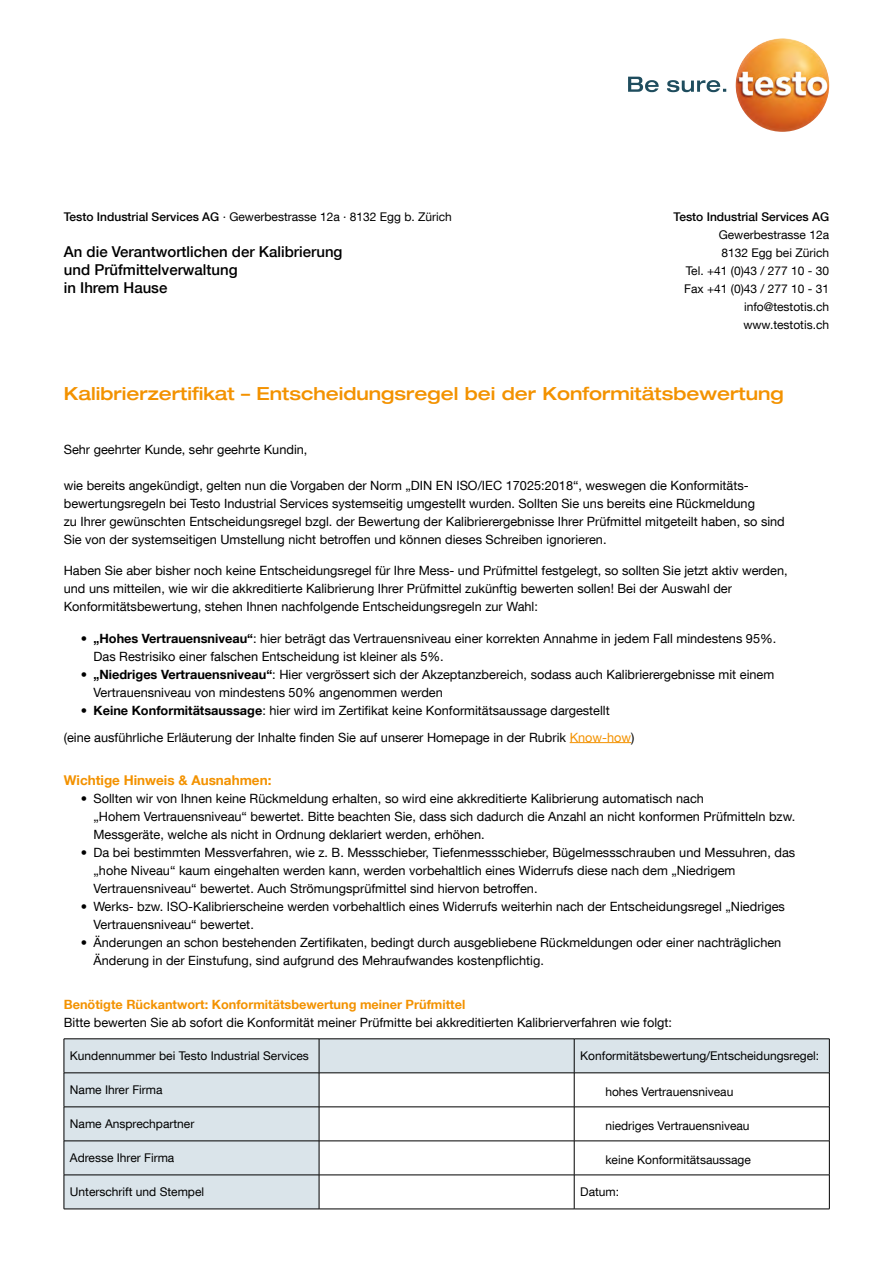
<style>
.page{position:relative;width:893px;height:1263px;background:#fff}
.page>*{position:absolute;margin:0;border:0;box-sizing:border-box;transform-origin:0 0}
.t1{font:500 expanded 18px "Helvetica Neue LT Com";color:#f39200}
.t2{font:500 15px/18px "Helvetica Neue LT Com";color:#000}
.t3{font:700 13.5px "Helvetica Neue LT Com";color:#f39200}
.t4{font:12.75px/18px "Helvetica Neue LT Com";color:#000}
.t5{font:700 12.75px "Helvetica Neue LT Com";color:#f39200}
.t6{font:12px/18px "Helvetica Neue LT Com";color:#000;text-align:right}
.t7{font:500 12px "Helvetica Neue LT Com";color:#000}
.s1{font-weight:500}
.s2{font-weight:700}
.s3{color:#f39200}
</style>
<div class="page">
<svg style="left:628px;top:77px;width:98px;height:15px"></svg>
<img style="left:736px;top:38px;width:93px;height:94px;border-radius:47px">
<hr style="left:570px;top:742px;width:61px;height:1px;background:#f39200">
<svg style="left:65px;top:1039px;width:764px;height:170px"></svg>
<hr style="left:319px;top:1038px;width:255px;height:1px;background:#000">
<hr style="left:574px;top:1038px;width:255px;height:1px;background:#000">
<hr style="left:574px;top:1039px;width:1px;height:34px;background:#000">
<hr style="left:829px;top:1039px;width:1px;height:34px;background:#000">
<hr style="left:319px;top:1072px;width:255px;height:1px;background:#000">
<hr style="left:574px;top:1072px;width:255px;height:1px;background:#000">
<hr style="left:574px;top:1073px;width:1px;height:34px;background:#000">
<hr style="left:829px;top:1073px;width:1px;height:34px;background:#000">
<hr style="left:319px;top:1106px;width:255px;height:1px;background:#000">
<hr style="left:574px;top:1106px;width:255px;height:1px;background:#000">
<hr style="left:574px;top:1107px;width:1px;height:34px;background:#000">
<hr style="left:829px;top:1107px;width:1px;height:34px;background:#000">
<hr style="left:319px;top:1140px;width:255px;height:1px;background:#000">
<hr style="left:574px;top:1140px;width:255px;height:1px;background:#000">
<hr style="left:574px;top:1141px;width:1px;height:34px;background:#000">
<hr style="left:829px;top:1141px;width:1px;height:34px;background:#000">
<hr style="left:319px;top:1175px;width:255px;height:1px;background:#000">
<hr style="left:574px;top:1175px;width:255px;height:1px;background:#000">
<hr style="left:574px;top:1175px;width:1px;height:34px;background:#000">
<hr style="left:829px;top:1175px;width:1px;height:34px;background:#000">
<hr style="left:319px;top:1209px;width:255px;height:1px;background:#000">
<hr style="left:574px;top:1209px;width:255px;height:1px;background:#000">
<hr style="left:64px;top:1038px;width:255px;height:1px;background:#000">
<hr style="left:64px;top:1039px;width:1px;height:34px;background:#000">
<hr style="left:319px;top:1039px;width:1px;height:34px;background:#000">
<hr style="left:64px;top:1072px;width:255px;height:1px;background:#000">
<hr style="left:64px;top:1073px;width:1px;height:34px;background:#000">
<hr style="left:319px;top:1073px;width:1px;height:34px;background:#000">
<hr style="left:64px;top:1106px;width:255px;height:1px;background:#000">
<hr style="left:64px;top:1107px;width:1px;height:34px;background:#000">
<hr style="left:319px;top:1107px;width:1px;height:34px;background:#000">
<hr style="left:64px;top:1140px;width:255px;height:1px;background:#000">
<hr style="left:64px;top:1141px;width:1px;height:34px;background:#000">
<hr style="left:319px;top:1141px;width:1px;height:34px;background:#000">
<hr style="left:64px;top:1175px;width:255px;height:1px;background:#000">
<hr style="left:64px;top:1175px;width:1px;height:34px;background:#000">
<hr style="left:319px;top:1175px;width:1px;height:34px;background:#000">
<hr style="left:64px;top:1209px;width:255px;height:1px;background:#000">
<p class="t6" style="left:64px;top:208px;width:390px"><span class="s1">Testo Industrial Services AG</span> · Gewerbestrasse 12a · 8132 Egg b. Zürich</p>
<p class="t2" style="left:64px;top:243px;width:280px">An die Verantwortlichen der Kalibrierung und Prüfmittelverwaltung<br>in Ihrem Hause</p>
<p class="t7" style="left:674px;top:210px;width:157px">Testo Industrial Services AG</p>
<p class="t6" style="left:684px;top:226px;width:147px">Gewerbestrasse 12a<br>8132 Egg bei Zürich<br>Tel. +41 (0)43 / 277 10 - 30<br>Fax +41 (0)43 / 277 10 - 31 info@testotis.ch www.testotis.ch</p>
<h1 class="t1" style="left:64px;top:382px;width:721px">Kalibrierzertifikat – Entscheidungsregel bei der Konformitätsbewertung</h1>
<p class="t4" style="left:64px;top:440px;width:245px">Sehr geehrter Kunde, sehr geehrte Kundin,</p>
<p class="t4" style="left:64px;top:476px;width:723px">wie bereits angekündigt, gelten nun die Vorgaben der Norm „DIN EN ISO/IEC 17025:2018“, weswegen die Konformitäts&shy;bewertungsregeln bei Testo Industrial Services systemseitig umgestellt wurden. Sollten Sie uns bereits eine Rückmeldung<br>zu Ihrer gewünschten Entscheidungsregel bzgl. der Bewertung der Kalibrierergebnisse Ihrer Prüfmittel mitgeteilt haben, so sind Sie von der systemseitigen Umstellung nicht betroffen und können dieses Schreiben ignorieren.</p>
<p class="t4" style="left:64px;top:561px;width:725px">Haben Sie aber bisher noch keine Entscheidungsregel für Ihre Mess- und Prüfmittel festgelegt, so sollten Sie jetzt aktiv werden, und uns mitteilen, wie wir die akkreditierte Kalibrierung Ihrer Prüfmittel zukünftig bewerten sollen! Bei der Auswahl der<br>Konformitätsbewertung, stehen Ihnen nachfolgende Entscheidungsregeln zur Wahl:</p>
<p class="t4" style="left:94px;top:629px;width:684px;text-indent:-13px">• <span class="s2">„Hohes Vertrauensniveau“</span>: hier beträgt das Vertrauensniveau einer korrekten Annahme in jedem Fall mindestens 95%.<br>Das Restrisiko einer falschen Entscheidung ist kleiner als 5%.</p>
<p class="t4" style="left:94px;top:665px;width:682px;text-indent:-13px">• <span class="s2">„Niedriges Vertrauensniveau“</span>: Hier vergrössert sich der Akzeptanzbereich, sodass auch Kalibrierergebnisse mit einem<br>Vertrauensniveau von mindestens 50% angenommen werden</p>
<p class="t4" style="left:64px;top:696px;width:572px;line-height:27px;text-indent:17px">• <span class="s2">Keine Konformitätsaussage</span>: hier wird im Zertifikat keine Konformitätsaussage dargestellt (eine ausführliche Erläuterung der Inhalte finden Sie auf unserer Homepage in der Rubrik <span class="s3">Know-how</span>)</p>
<p class="t3" style="left:64px;top:772px;width:209px">Wichtige Hinweis &amp; Ausnahmen:</p>
<p class="t4" style="left:94px;top:789px;width:703px;text-indent:-13px">• Sollten wir von Ihnen keine Rückmeldung erhalten, so wird eine akkreditierte Kalibrierung automatisch nach<br>„Hohem Vertrauensniveau“ bewertet. Bitte beachten Sie, dass sich dadurch die Anzahl an nicht konformen Prüfmitteln bzw.<br>Messgeräte, welche als nicht in Ordnung deklariert werden, erhöhen.</p>
<p class="t4" style="left:94px;top:843px;width:703px;text-indent:-13px">• Da bei bestimmten Messverfahren, wie z. B. Messschieber, Tiefenmessschieber, Bügelmessschrauben und Messuhren, das „hohe Niveau“ kaum eingehalten werden kann, werden vorbehaltlich eines Widerrufs diese nach dem „Niedrigem<br>Vertrauensniveau“ bewertet. Auch Strömungsprüfmittel sind hiervon betroffen.</p>
<p class="t4" style="left:94px;top:897px;width:693px;text-indent:-13px">• Werks- bzw. ISO-Kalibrierscheine werden vorbehaltlich eines Widerrufs weiterhin nach der Entscheidungsregel „Niedriges<br>Vertrauensniveau“ bewertet.</p>
<p class="t4" style="left:94px;top:933px;width:689px;text-indent:-13px">• Änderungen an schon bestehenden Zertifikaten, bedingt durch ausgebliebene Rückmeldungen oder einer nachträglichen<br>Änderung in der Einstufung, sind aufgrund des Mehraufwandes kostenpflichtig.</p>
<p class="t5" style="left:64px;top:996px;width:403px">Benötigte Rückantwort: Konformitätsbewertung meiner Prüfmittel</p>
<p class="t4" style="left:64px;top:1013px;width:610px">Bitte bewerten Sie ab sofort die Konformität meiner Prüfmitte bei akkreditierten Kalibrierverfahren wie folgt:</p>
<p class="t6" style="left:70px;top:1046px;width:240px">Kundennummer bei Testo Industrial Services</p>
<p class="t6" style="left:580px;top:1046px;width:240px">Konformitätsbewertung/Entscheidungsregel:</p>
<p class="t6" style="left:70px;top:1080px;width:94px">Name Ihrer Firma</p>
<p class="t6" style="left:605px;top:1082px;width:130px">hohes Vertrauensniveau</p>
<p class="t6" style="left:70px;top:1114px;width:126px">Name Ansprechpartner</p>
<p class="t6" style="left:605px;top:1116px;width:146px">niedriges Vertrauensniveau</p>
<p class="t6" style="left:70px;top:1148px;width:106px">Adresse Ihrer Firma</p>
<p class="t6" style="left:605px;top:1150px;width:147px">keine Konformitätsaussage</p>
<p class="t6" style="left:70px;top:1183px;width:136px">Unterschrift und Stempel</p>
<p class="t6" style="left:580px;top:1183px;width:40px">Datum:</p>
</div>
